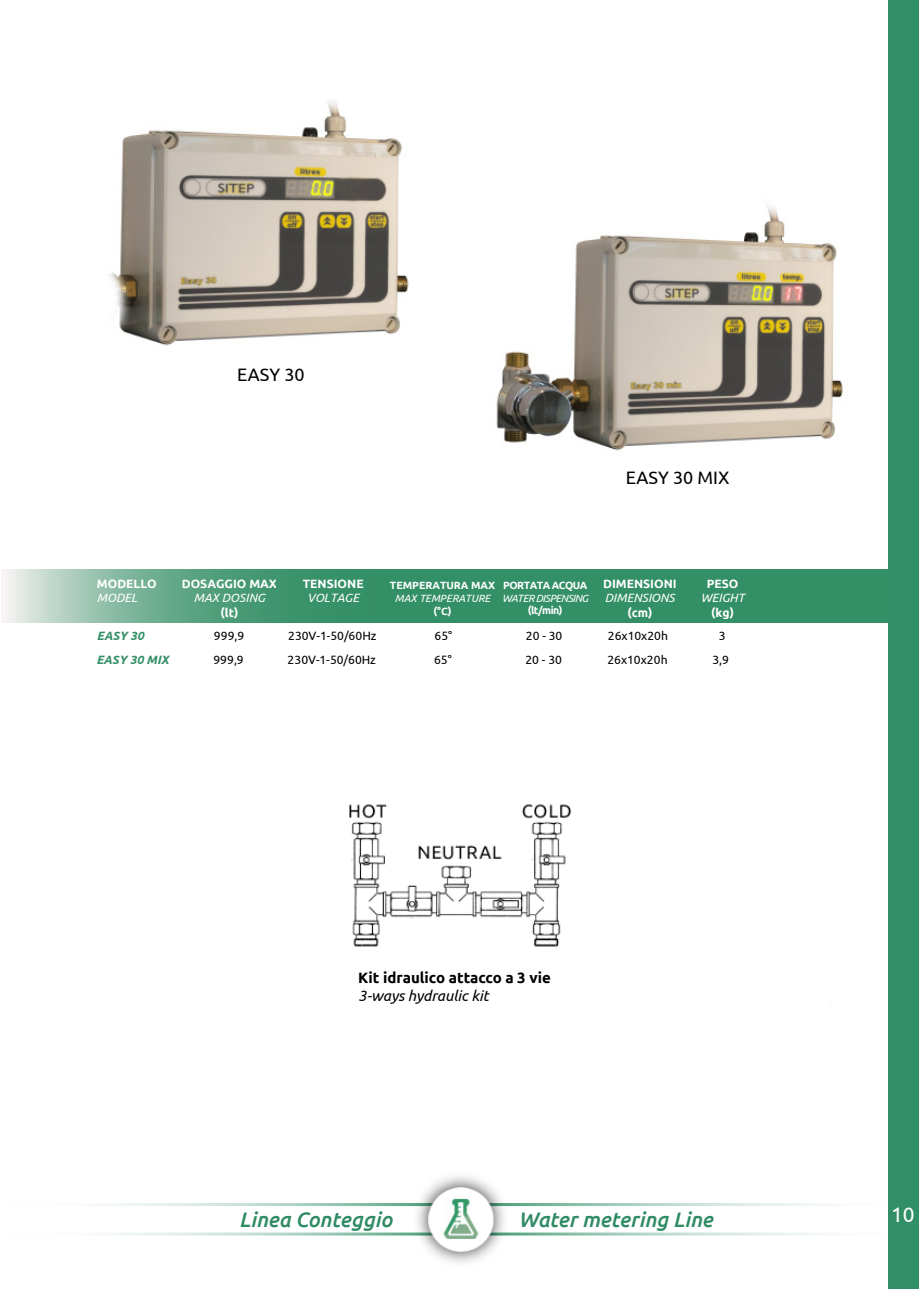
<style>
.page{position:relative;width:919px;height:1289px;background:#fff}
.page>*{position:absolute;margin:0;border:0;box-sizing:border-box;transform-origin:0 0}
.t1{font:italic 500 21px "Ubuntu";color:#2f8b63}
.t2{font:21px "Ubuntu";color:#fff}
.t3{font:18px "Ubuntu";color:#000}
.t4{font:700 15px "Ubuntu";color:#000}
.t5{font:italic 15px "Ubuntu";color:#000}
.t6{font:12px "Ubuntu";letter-spacing:.005em;color:#000}
.t7{font:700 12px "Ubuntu";color:#fff}
.t8{font:italic 12px "Ubuntu";color:#fff}
.t9{font:italic 700 12px "Ubuntu";letter-spacing:.005em;color:#338f66}
.t10{font:700 10.5px "Ubuntu";letter-spacing:-.05em;color:#fff}
.t11{font:italic 10.5px "Ubuntu";letter-spacing:-.045em;color:#fff}
.t12{font:700 10.5px "Ubuntu";color:#fff}
.t13{font:italic 10.5px "Ubuntu";color:#fff}
</style>
<div class="page">
<svg style="left:5px;top:569px;width:882px;height:53px;background:#4c9b78"></svg>
<img style="left:406px;top:1175px;width:111px;height:88px">
<img style="left:429px;top:1187px;width:64px;height:64px">
<div style="left:887px;top:1px;width:31px;height:1287px;background:#308f66"></div>
<img style="left:110px;top:101px;width:299px;height:245px">
<img style="left:496px;top:205px;width:347px;height:246px">
<img style="left:349px;top:804px;width:222px;height:143px">
<h2 class="t3" style="left:237px;top:364px;width:69px">EASY 30</h2>
<h2 class="t3" style="left:625px;top:466px;width:105px">EASY 30 MIX</h2>
<p class="t7" style="left:97px;top:576px;width:61px">MODELLO</p>
<p class="t8" style="left:97px;top:590px;width:42px">MODEL</p>
<p class="t7" style="left:182px;top:576px;width:97px">DOSAGGIO MAX</p>
<p class="t8" style="left:194px;top:590px;width:72px">MAX DOSING</p>
<p class="t7" style="left:220px;top:605px;width:19px">(lt)</p>
<p class="t7" style="left:303px;top:576px;width:62px">TENSIONE</p>
<p class="t8" style="left:307px;top:590px;width:53px">VOLTAGE</p>
<p class="t12" style="left:390px;top:579px;width:107px">TEMPERATURA MAX</p>
<p class="t13" style="left:395px;top:592px;width:97px">MAX TEMPERATURE</p>
<p class="t10" style="left:433px;top:604px;width:20px">(°C)</p>
<p class="t10" style="left:503px;top:579px;width:86px">PORTATA ACQUA</p>
<p class="t11" style="left:502px;top:591px;width:88px">WATER DISPENSING</p>
<p class="t10" style="left:528px;top:604px;width:36px">(lt/min)</p>
<p class="t7" style="left:603px;top:576px;width:75px">DIMENSIONI</p>
<p class="t8" style="left:605px;top:590px;width:71px">DIMENSIONS</p>
<p class="t7" style="left:627px;top:605px;width:27px">(cm)</p>
<p class="t7" style="left:706px;top:576px;width:33px">PESO</p>
<p class="t8" style="left:700px;top:590px;width:45px">WEIGHT</p>
<p class="t7" style="left:711px;top:605px;width:24px">(kg)</p>
<p class="t9" style="left:97px;top:628px;width:49px">EASY 30</p>
<p class="t6" style="left:214px;top:628px;width:32px">999,9</p>
<p class="t6" style="left:288px;top:628px;width:90px">230V-1-50/60Hz</p>
<p class="t6" style="left:434px;top:628px;width:19px">65°</p>
<p class="t6" style="left:526px;top:628px;width:38px">20 - 30</p>
<p class="t6" style="left:608px;top:628px;width:62px">26x10x20h</p>
<p class="t6" style="left:719px;top:628px;width:8px">3</p>
<p class="t9" style="left:96px;top:652px;width:74px">EASY 30 MIX</p>
<p class="t6" style="left:213px;top:652px;width:32px">999,9</p>
<p class="t6" style="left:287px;top:652px;width:90px">230V-1-50/60Hz</p>
<p class="t6" style="left:434px;top:652px;width:19px">65°</p>
<p class="t6" style="left:525px;top:652px;width:38px">20 - 30</p>
<p class="t6" style="left:607px;top:652px;width:62px">26x10x20h</p>
<p class="t6" style="left:712px;top:652px;width:18px">3,9</p>
<p class="t4" style="left:358px;top:968px;width:194px">Kit idraulico attacco a 3 vie</p>
<p class="t5" style="left:358px;top:986px;width:132px">3-ways hydraulic kit</p>
<h1 class="t1" style="left:239px;top:1207px;width:155px">Linea Conteggio</h1>
<h1 class="t1" style="left:518px;top:1207px;width:196px">Water metering Line</h1>
<h1 class="t2" style="left:891px;top:1201px;width:25px">10</h1>
</div>
